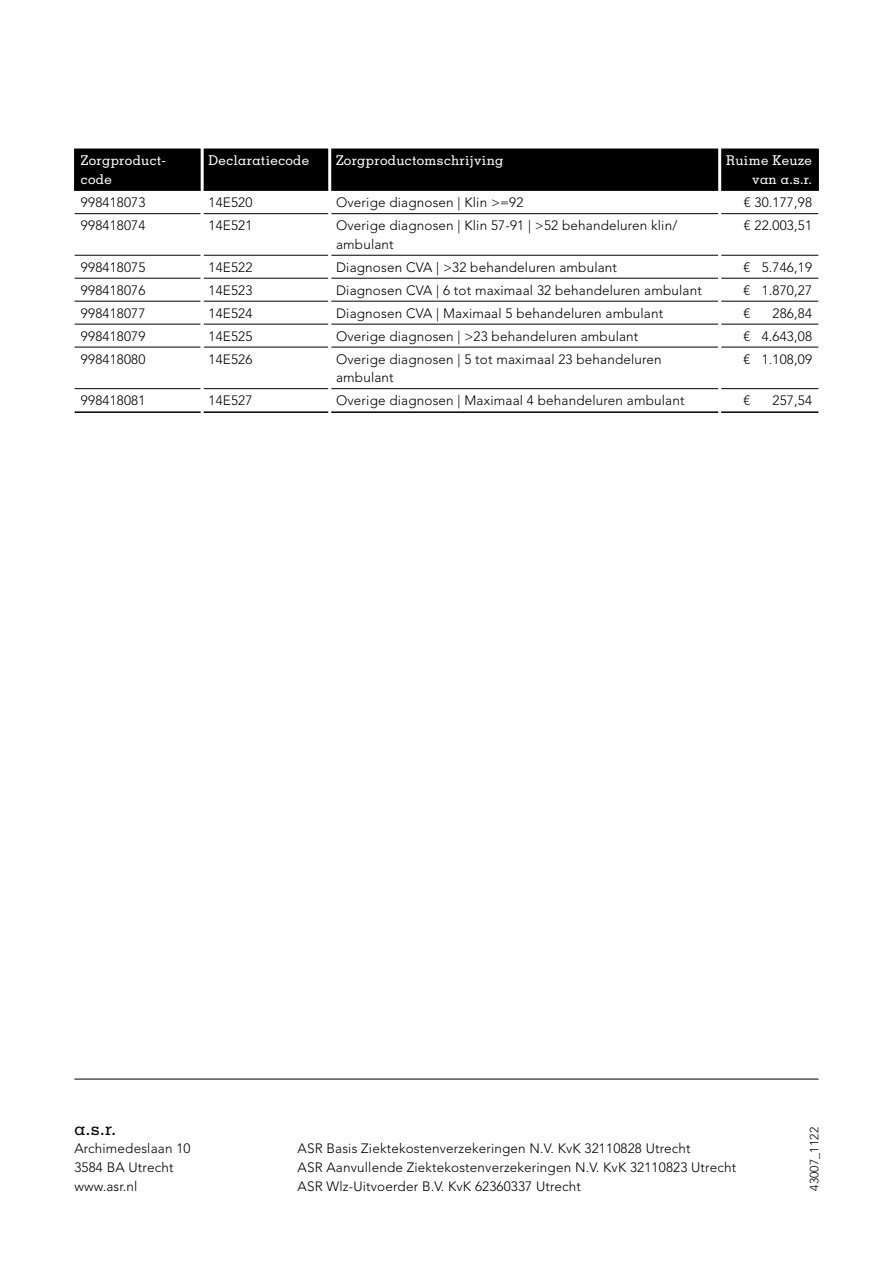
<style>
.page{position:relative;width:893px;height:1263px;background:#fff}
.page>*{position:absolute;margin:0;border:0;box-sizing:border-box;transform-origin:0 0}
.t1{font:500 18px "Memphis LT Std";color:#000}
.t2{font:300 13.5px/18.6px "Avenir LT Std";letter-spacing:.01em;color:#000}
.t3{font:500 13.5px/18.6px "Memphis LT Std";letter-spacing:.025em;color:#fff}
.t4{font:300 12px "Avenir LT Std";letter-spacing:.01em;color:#000}
</style>
<div class="page">
<hr style="left:74px;top:1079px;width:745px;height:1px;background:#000">
<div style="left:75px;top:150px;width:743px;height:39px;background:#000"></div>
<hr style="left:75px;top:149px;width:126px;height:1px;background:#000">
<hr style="left:74px;top:149px;width:1px;height:42px;background:#000">
<hr style="left:204px;top:149px;width:124px;height:1px;background:#000">
<hr style="left:331px;top:149px;width:387px;height:1px;background:#000">
<hr style="left:721px;top:149px;width:97px;height:1px;background:#000">
<hr style="left:818px;top:149px;width:1px;height:42px;background:#000">
<hr style="left:75px;top:213px;width:126px;height:1px;background:#000">
<hr style="left:204px;top:213px;width:124px;height:1px;background:#000">
<hr style="left:331px;top:213px;width:387px;height:1px;background:#000">
<hr style="left:721px;top:213px;width:97px;height:1px;background:#000">
<hr style="left:75px;top:255px;width:126px;height:1px;background:#000">
<hr style="left:204px;top:255px;width:124px;height:1px;background:#000">
<hr style="left:331px;top:255px;width:387px;height:1px;background:#000">
<hr style="left:721px;top:255px;width:97px;height:1px;background:#000">
<hr style="left:75px;top:278px;width:126px;height:1px;background:#000">
<hr style="left:204px;top:278px;width:124px;height:1px;background:#000">
<hr style="left:331px;top:278px;width:387px;height:1px;background:#000">
<hr style="left:721px;top:278px;width:97px;height:1px;background:#000">
<hr style="left:75px;top:301px;width:126px;height:1px;background:#000">
<hr style="left:204px;top:301px;width:124px;height:1px;background:#000">
<hr style="left:331px;top:301px;width:387px;height:1px;background:#000">
<hr style="left:721px;top:301px;width:97px;height:1px;background:#000">
<hr style="left:75px;top:324px;width:126px;height:1px;background:#000">
<hr style="left:204px;top:324px;width:124px;height:1px;background:#000">
<hr style="left:331px;top:324px;width:387px;height:1px;background:#000">
<hr style="left:721px;top:324px;width:97px;height:1px;background:#000">
<hr style="left:75px;top:347px;width:126px;height:1px;background:#000">
<hr style="left:204px;top:347px;width:124px;height:1px;background:#000">
<hr style="left:331px;top:347px;width:387px;height:1px;background:#000">
<hr style="left:721px;top:347px;width:97px;height:1px;background:#000">
<hr style="left:75px;top:388px;width:126px;height:1px;background:#000">
<hr style="left:204px;top:388px;width:124px;height:1px;background:#000">
<hr style="left:331px;top:388px;width:387px;height:1px;background:#000">
<hr style="left:721px;top:388px;width:97px;height:1px;background:#000">
<hr style="left:201px;top:149px;width:3px;height:41px;background:#fff">
<hr style="left:328px;top:149px;width:3px;height:41px;background:#fff">
<hr style="left:718px;top:149px;width:3px;height:41px;background:#fff">
<hr style="left:75px;top:189px;width:126px;height:2px;background:#000">
<hr style="left:204px;top:189px;width:124px;height:2px;background:#000">
<hr style="left:331px;top:189px;width:387px;height:2px;background:#000">
<hr style="left:721px;top:189px;width:97px;height:2px;background:#000">
<hr style="left:75px;top:411px;width:126px;height:2px;background:#000">
<hr style="left:204px;top:411px;width:124px;height:2px;background:#000">
<hr style="left:331px;top:411px;width:387px;height:2px;background:#000">
<hr style="left:721px;top:411px;width:97px;height:2px;background:#000">
<p class="t3" style="left:81px;top:151px;width:87px">Zorgproduct&shy;code</p>
<p class="t3" style="left:209px;top:151px;width:102px">Declaratiecode</p>
<p class="t3" style="left:336px;top:151px;width:169px">Zorgproductomschrijving</p>
<p class="t3" style="left:726px;top:151px;width:87px;text-align:right">Ruime Keuze van a.s.r.</p>
<p class="t2" style="left:81px;top:193px;width:66px">998418073</p>
<p class="t2" style="left:209px;top:193px;width:45px">14E520</p>
<p class="t2" style="left:336px;top:193px;width:189px">Overige diagnosen | Klin &gt;=92</p>
<p class="t2" style="left:744px;top:193px;width:70px">€ 30.177,98</p>
<p class="t2" style="left:81px;top:216px;width:66px">998418074</p>
<p class="t2" style="left:209px;top:216px;width:45px">14E521</p>
<p class="t2" style="left:336px;top:216px;width:343px">Overige diagnosen | Klin 57-91 | &gt;52 behandeluren klin/ ambulant</p>
<p class="t2" style="left:744px;top:216px;width:70px">€ 22.003,51</p>
<p class="t2" style="left:81px;top:258px;width:66px">998418075</p>
<p class="t2" style="left:209px;top:258px;width:45px">14E522</p>
<p class="t2" style="left:336px;top:258px;width:282px">Diagnosen CVA | &gt;32 behandeluren ambulant</p>
<p class="t2" style="left:743px;top:258px;width:70px">€ 5.746,19</p>
<p class="t2" style="left:81px;top:281px;width:66px">998418076</p>
<p class="t2" style="left:209px;top:281px;width:45px">14E523</p>
<p class="t2" style="left:336px;top:281px;width:367px">Diagnosen CVA | 6 tot maximaal 32 behandeluren ambulant</p>
<p class="t2" style="left:743px;top:281px;width:70px">€ 1.870,27</p>
<p class="t2" style="left:81px;top:304px;width:66px">998418077</p>
<p class="t2" style="left:209px;top:304px;width:45px">14E524</p>
<p class="t2" style="left:336px;top:304px;width:329px">Diagnosen CVA | Maximaal 5 behandeluren ambulant</p>
<p class="t2" style="left:743px;top:304px;width:9px">€</p>
<p class="t2" style="left:773px;top:304px;width:41px">286,84</p>
<p class="t2" style="left:81px;top:327px;width:66px">998418079</p>
<p class="t2" style="left:209px;top:327px;width:45px">14E525</p>
<p class="t2" style="left:336px;top:327px;width:304px">Overige diagnosen | &gt;23 behandeluren ambulant</p>
<p class="t2" style="left:743px;top:327px;width:70px">€ 4.643,08</p>
<p class="t2" style="left:81px;top:350px;width:66px">998418080</p>
<p class="t2" style="left:209px;top:350px;width:45px">14E526</p>
<p class="t2" style="left:336px;top:350px;width:327px">Overige diagnosen | 5 tot maximaal 23 behandeluren ambulant</p>
<p class="t2" style="left:743px;top:350px;width:70px">€ 1.108,09</p>
<p class="t2" style="left:81px;top:391px;width:66px">998418081</p>
<p class="t2" style="left:209px;top:391px;width:45px">14E527</p>
<p class="t2" style="left:336px;top:391px;width:350px">Overige diagnosen | Maximaal 4 behandeluren ambulant</p>
<p class="t2" style="left:743px;top:391px;width:9px">€</p>
<p class="t2" style="left:773px;top:391px;width:41px">257,54</p>
<h1 class="t1" style="left:74px;top:1117px;width:43px">a.s.r.</h1>
<p class="t2" style="left:74px;top:1139px;width:118px">Archimedeslaan 10<br>3584 BA Utrecht www.asr.nl</p>
<p class="t2" style="left:298px;top:1139px;width:440px">ASR Basis Ziektekostenverzekeringen N.V. KvK 32110828 Utrecht<br>ASR Aanvullende Ziektekostenverzekeringen N.V. KvK 32110823 Utrecht<br>ASR Wlz-Uitvoerder B.V. KvK 62360337 Utrecht</p>
<p class="t4" style="left:807px;top:1191px;width:65px;rotate:-90deg">43007_1122</p>
</div>
